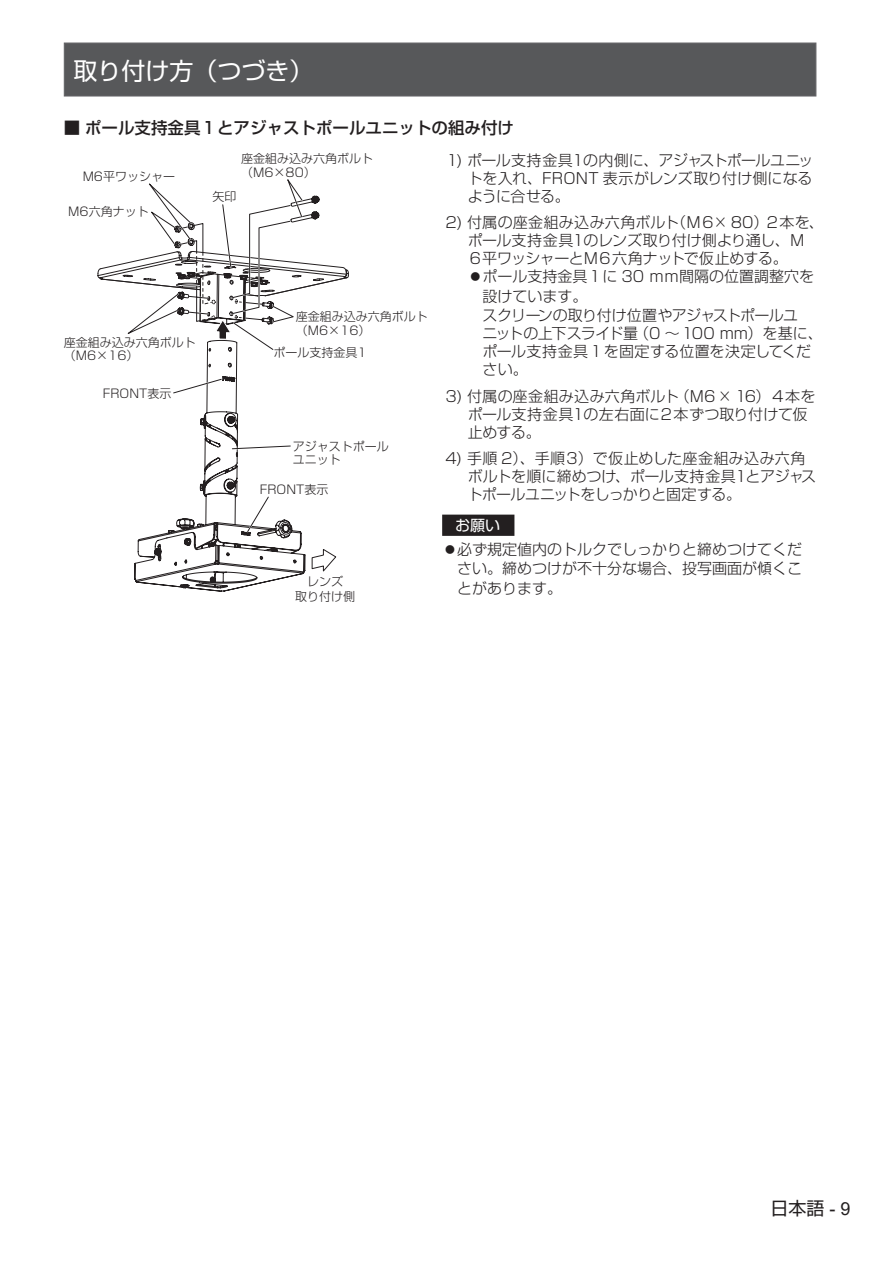
<style>
.page{position:relative;width:893px;height:1263px;background:#fff}
.page>*{position:absolute;margin:0;border:0;box-sizing:border-box;transform-origin:0 0}
.t1{font:24px "Shin Go Pro";color:#fff}
.t2{font:18px "Shin Go Pro";color:#231f20}
.t3{font:500 16.5px "Shin Go Pro";color:#231f20}
.t4{font:300 15px/18px "Shin Go Pro";color:#231f20}
.t5{font:15px "Shin Go Pro";color:#fff}
.t6{font:12px/13.5px "Shin Go Pro Light 90 msp RKSJ H";color:#231f20}
.s1{font-family:"Arial"}
</style>
<div class="page">
<div style="left:64px;top:43px;width:752px;height:54px;background:#57585a;border:1px solid #636366"></div>
<svg style="left:134px;top:352px;width:178px;height:240px"></svg>
<svg style="left:231px;top:444px;width:61px;height:6px"></svg>
<svg style="left:172px;top:377px;width:51px;height:18px"></svg>
<svg style="left:246px;top:495px;width:24px;height:39px"></svg>
<svg style="left:97px;top:179px;width:252px;height:173px"></svg>
<svg style="left:312px;top:549px;width:24px;height:23px"></svg>
<div style="left:442px;top:515px;width:72px;height:21px;background:#231f20"></div>
<h1 class="t1" style="left:73px;top:51px;width:241px">取り付け方（つづき）</h1>
<p class="t3" style="left:64px;top:114px;width:452px">■ ポール支持金具１とアジャストポールユニットの組み付け</p>
<p class="t6" style="left:83px;top:168px;width:94px">M6平ワッシャー</p>
<p class="t6" style="left:68px;top:203px;width:82px">M6六角ナット</p>
<p class="t6" style="left:241px;top:150px;width:133px">座金組み込み六角ボルト（M6×80）</p>
<p class="t6" style="left:212px;top:189px;width:25px">矢印</p>
<p class="t6" style="left:64px;top:334px;width:133px">座金組み込み六角ボルト（M6×16）</p>
<p class="t6" style="left:103px;top:385px;width:70px">FRONT表示</p>
<p class="t6" style="left:296px;top:308px;width:133px">座金組み込み六角ボルト（M6×16）</p>
<p class="t6" style="left:274px;top:345px;width:95px">ポール支持金具1</p>
<p class="t6" style="left:293px;top:438px;width:97px">アジャストポールユニット</p>
<p class="t6" style="left:260px;top:481px;width:70px">FRONT表示</p>
<p class="t6" style="left:295px;top:573px;width:61px;line-height:14.4px;text-align:center">レンズ<br>取り付け側</p>
<p class="t4" style="left:468px;top:149px;width:347px;text-align:justify;text-indent:-21px">1) ポール支持金具１の内側に、アジャストポールユニットを入れ、FRONT 表示がレンズ取り付け側になるように合せる。</p>
<p class="t4" style="left:468px;top:212px;width:358px;text-indent:-22px">2) 付属の座金組み込み六角ボルト（Ｍ６× 80）２本を、ポール支持金具１のレンズ取り付け側より通し、Ｍ<br>６平ワッシャーとＭ６六角ナットで仮止めする。</p>
<p class="t4" style="left:483px;top:265px;width:333px;line-height:19.5px">ポール支持金具１に 30 ｍｍ間隔の位置調整穴を設けています。<br>スクリーンの取り付け位置やアジャストポールユ</p>
<p class="t4" style="left:483px;top:323px;width:342px">ニットの上下スライド量（0 ～100 mm）を基に、ポール支持金具1を固定する位置を決定してください。</p>
<p class="t4" style="left:468px;top:385px;width:349px;text-indent:-22px">3) 付属の座金組み込み六角ボルト（M6 × 16）４本をポール支持金具１の左右面に２本ずつ取り付けて仮止めする。</p>
<p class="t4" style="left:468px;top:448px;width:350px;text-indent:-22px">4) 手順 2）、手順３）で仮止めした座金組み込み六角ボルトを順に締めつけ、ポール支持金具１とアジャストポールユニットをしっかりと固定する。</p>
<p class="t5" style="left:455px;top:513px;width:46px">お願い</p>
<p class="t4" style="left:457px;top:537px;width:346px;line-height:19.5px;text-align:justify">必ず規定値内のトルクでしっかりと締めつけてください。締めつけが不十分な場合、投写画面が傾くことがあります。</p>
<p class="t2" style="left:770px;top:1193px;width:82px">日本語 <span class="s1">- 9</span></p>
</div>
